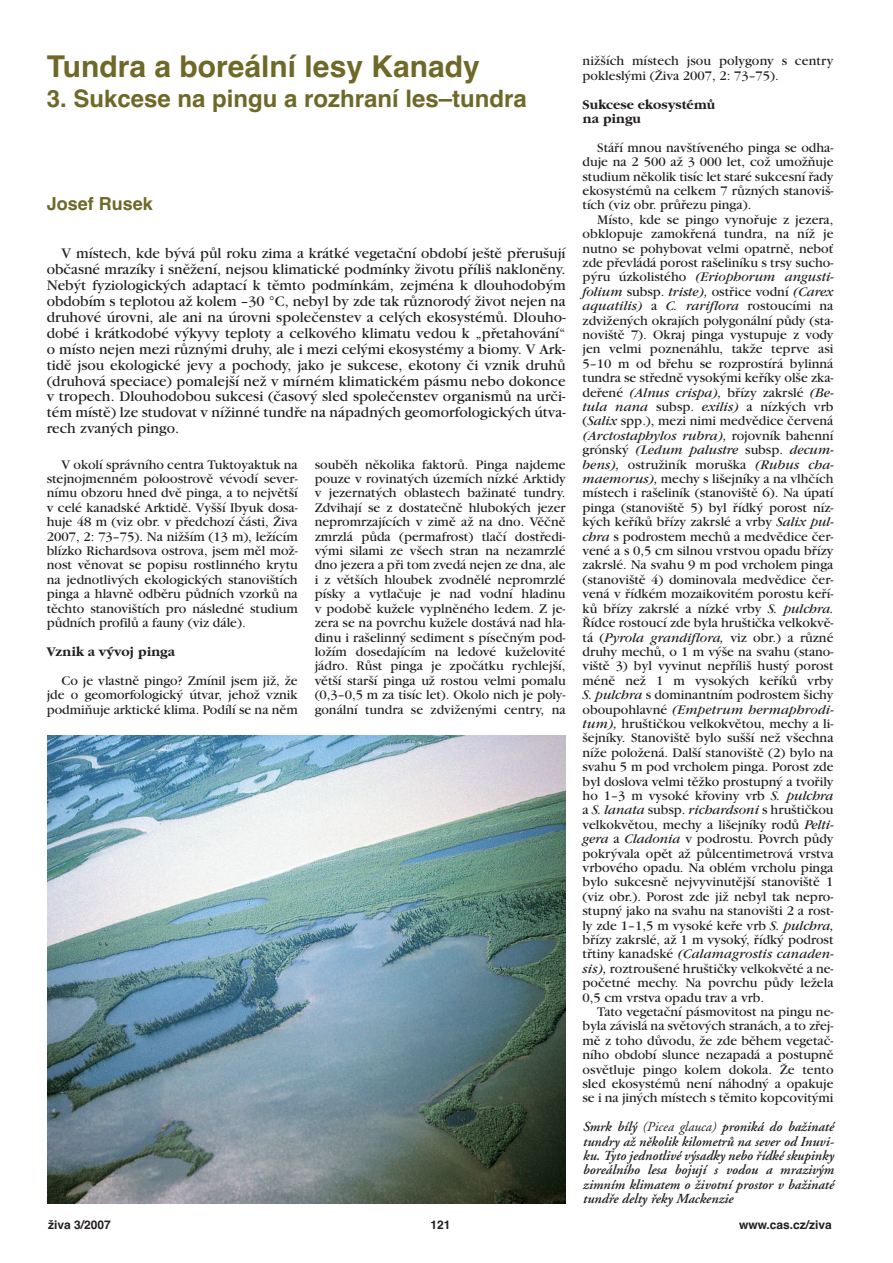
<style>
.page{position:relative;width:893px;height:1263px;background:#fff}
.page>*{position:absolute;margin:0;border:0;box-sizing:border-box;transform-origin:0 0}
.t1{font:700 30px "Helvetica CE";color:#6e6928}
.t2{font:700 24px "Helvetica CE";color:#6e6928}
.t3{font:700 18px "Helvetica CE";color:#6e6928}
.t4{font:15.3px/15.9px "Garamond CE";letter-spacing:.005em;color:#231f20;text-align:justify}
.t5{font:13.8px/14.4px "Garamond CE";color:#231f20;text-align:justify}
.t6{font:italic 600 13.8px/14.4px "Adobe Garamond CE";color:#231f20;text-align:justify}
.t7{font:700 13.8px/14.4px "Garamond CE";color:#231f20}
.t8{font:700 12px "Helvetica CE";color:#231f20}
.s1{font-style:italic}
.s2{font-weight:400}
</style>
<div class="page">
<img style="left:47px;top:735px;width:519px;height:468px">
<h1 class="t1" style="left:47px;top:49px;width:434px">Tundra a boreální lesy Kanady</h1>
<h2 class="t2" style="left:47px;top:85px;width:482px">3. Sukcese na pingu a rozhraní les–tundra</h2>
<h3 class="t3" style="left:47px;top:193px;width:108px">Josef Rusek</h3>
<p class="t4" style="left:47px;top:247px;width:520px;text-indent:15px">V místech, kde bývá půl roku zima a krátké vegetační období ještě přerušují občasné mrazíky i sněžení, nejsou klimatické podmínky životu příliš nakloněny.<br>Nebýt fyziologických adaptací k těmto podmínkám, zejména k dlouhodobým obdobím s teplotou až kolem –30 °C, nebyl by zde tak různorodý život nejen na druhové úrovni, ale ani na úrovni společenstev a celých ekosystémů. Dlouho&shy;dobé i krátkodobé výkyvy teploty a celkového klimatu vedou k „přetahování“ o místo nejen mezi různými druhy, ale i mezi celými ekosystémy a biomy. V Ark&shy;tidě jsou ekologické jevy a pochody, jako je sukcese, ekotony či vznik druhů (druhová speciace) pomalejší než v mírném klimatickém pásmu nebo dokonce v tropech. Dlouhodobou sukcesi (časový sled společenstev organismů na urči&shy;tém místě) lze studovat v nížinné tundře na nápadných geomorfologických útva&shy;rech zvaných pingo.</p>
<p class="t5" style="left:47px;top:458px;width:252px;text-indent:15px">V okolí správního centra Tuktoyaktuk na stejnojmenném poloostrově vévodí sever&shy;nímu obzoru hned dvě pinga, a to největší v celé kanadské Arktidě. Vyšší Ibyuk dosa&shy;huje 48 m (viz obr. v předchozí části, Živa 2007, 2: 73–75). Na nižším (13 m), ležícím blízko Richardsova ostrova, jsem měl mož&shy;nost věnovat se popisu rostlinného krytu na jednotlivých ekologických stanovištích pinga a hlavně odběru půdních vzorků na těchto stanovištích pro následné studium půdních profilů a fauny (viz dále).</p>
<p class="t7" style="left:47px;top:645px;width:130px">Vznik a vývoj pinga</p>
<p class="t5" style="left:47px;top:674px;width:252px;text-indent:15px">Co je vlastně pingo? Zmínil jsem již, že jde o geomorfologický útvar, jehož vznik podmiňuje arktické klima. Podílí se na něm</p>
<p class="t5" style="left:315px;top:458px;width:252px">souběh několika faktorů. Pinga najdeme pouze v rovinatých územích nízké Arktidy v jezernatých oblastech bažinaté tundry.<br>Zdvihají se z dostatečně hlubokých jezer nepromrzajících v zimě až na dno. Věčně zmrzlá půda (permafrost) tlačí dostředi&shy;vými silami ze všech stran na nezamrzlé dno jezera a při tom zvedá nejen ze dna, ale i z větších hloubek zvodnělé nepromrzlé písky a vytlačuje je nad vodní hladinu v podobě kužele vyplněného ledem. Z je&shy;zera se na povrchu kužele dostává nad hla&shy;dinu i rašelinný sediment s písečným pod&shy;ložím dosedajícím na ledové kuželovité jádro. Růst pinga je zpočátku rychlejší, větší starší pinga už rostou velmi pomalu (0,3–0,5 m za tisíc let). Okolo nich je poly&shy;gonální tundra se zdviženými centry, na</p>
<p class="t5" style="left:583px;top:55px;width:252px">nižších místech jsou polygony s centry pokleslými (Živa 2007, 2: 73–75).</p>
<p class="t7" style="left:583px;top:98px;width:134px">Sukcese ekosystémů na pingu</p>
<p class="t5" style="left:583px;top:142px;width:252px;text-indent:15px">Stáří mnou navštíveného pinga se odha&shy;duje na 2 500 až 3 000 let, což umožňuje studium několik tisíc let staré sukcesní řady ekosystémů na celkem 7 různých stanoviš&shy;tích (viz obr. průřezu pinga).</p>
<p class="t5" style="left:583px;top:214px;width:253px;text-indent:15px">Místo, kde se pingo vynořuje z jezera, obklopuje zamokřená tundra, na níž je nutno se pohybovat velmi opatrně, neboť zde převládá porost rašeliníku s trsy sucho&shy;pýru úzkolistého <span class="s1">(Eriophorum angusti&shy;folium</span> subsp. <span class="s1">triste),</span> ostřice vodní <span class="s1">(Carex aquatilis)</span> a <span class="s1">C. rariflora</span> rostoucími na zdvižených okrajích polygonální půdy (sta&shy;noviště 7). Okraj pinga vystupuje z vody jen velmi poznenáhlu, takže teprve asi 5–10 m od břehu se rozprostírá bylinná tundra se středně vysokými keříky olše zka&shy;deřené <span class="s1">(Alnus crispa),</span> břízy zakrslé <span class="s1">(Be&shy;tula nana</span> subsp. <span class="s1">exilis)</span> a nízkých vrb (<span class="s1">Salix</span> spp.), mezi nimi medvědice červená <span class="s1">(Arctostaphylos rubra),</span> rojovník bahenní grónský <span class="s1">(Ledum palustre</span> subsp. <span class="s1">decum&shy;bens),</span> ostružiník moruška <span class="s1">(Rubus cha&shy;maemorus),</span> mechy s lišejníky a na vlhčích místech i rašeliník (stanoviště 6). Na úpatí pinga (stanoviště 5) byl řídký porost níz&shy;kých keříků břízy zakrslé a vrby <span class="s1">Salix pul&shy;chra</span> s podrostem mechů a medvědice čer&shy;vené a s 0,5 cm silnou vrstvou opadu břízy zakrslé. Na svahu 9 m pod vrcholem pinga (stanoviště 4) dominovala medvědice čer&shy;vená v řídkém mozaikovitém porostu keří&shy;ků břízy zakrslé a nízké vrby <span class="s1">S. pulchra.<br></span>Řídce rostoucí zde byla hruštička velkokvě&shy;tá (<span class="s1">Pyrola grandiflora,</span> viz obr.) a různé druhy mechů, o 1 m výše na svahu (stano&shy;viště 3) byl vyvinut nepříliš hustý porost méně než 1 m vysokých keříků vrby <span class="s1">S. pulchra</span> s dominantním podrostem šichy oboupohlavné <span class="s1">(Empetrum hermaphrodi&shy;tum),</span> hruštičkou velkokvětou, mechy a li&shy;šejníky. Stanoviště bylo sušší než všechna níže položená. Další stanoviště (2) bylo na svahu 5 m pod vrcholem pinga. Porost zde byl doslova velmi těžko prostupný a tvořily ho 1–3 m vysoké křoviny vrb <span class="s1">S. pulchra </span>a <span class="s1">S. lanata</span> subsp. <span class="s1">richardsoni</span> s hruštičkou velkokvětou, mechy a lišejníky rodů <span class="s1">Pelti&shy;gera</span> a <span class="s1">Cladonia</span> v podrostu. Povrch půdy pokrývala opět až půlcentimetrová vrstva vrbového opadu. Na oblém vrcholu pinga bylo sukcesně nejvyvinutější stanoviště 1 (viz obr.). Porost zde již nebyl tak nepro&shy;stupný jako na svahu na stanovišti 2 a rost&shy;ly zde 1–1,5 m vysoké keře vrb <span class="s1">S. pulchra, </span>břízy zakrslé, až 1 m vysoký, řídký podrost třtiny kanadské <span class="s1">(Calamagrostis canaden&shy;sis),</span> roztroušené hruštičky velkokvěté a ne&shy;početné mechy. Na povrchu půdy ležela 0,5 cm vrstva opadu trav a vrb.</p>
<p class="t5" style="left:583px;top:1006px;width:252px;text-indent:15px">Tato vegetační pásmovitost na pingu ne&shy;byla závislá na světových stranách, a to zřej&shy;mě z toho důvodu, že zde během vegetač&shy;ního období slunce nezapadá a postupně osvětluje pingo kolem dokola. Že tento sled ekosystémů není náhodný a opakuje se i na jiných místech s těmito kopcovitými</p>
<p class="t6" style="left:583px;top:1121px;width:253px">Smrk bílý <span class="s2">(Picea glauca)</span> proniká do bažinaté tundry až několik kilometrů na sever od Inuvi&shy;ku. Tyto jednotlivé výsadky nebo řídké skupinky boreálního lesa bojují s vodou a mrazivým zimním klimatem o životní prostor v bažinaté tundře delty řeky Mackenzie</p>
<p class="t8" style="left:48px;top:1217px;width:64px">živa 3/2007</p>
<p class="t8" style="left:431px;top:1217px;width:22px">121</p>
<p class="t8" style="left:739px;top:1217px;width:94px">www.cas.cz/ziva</p>
</div>
